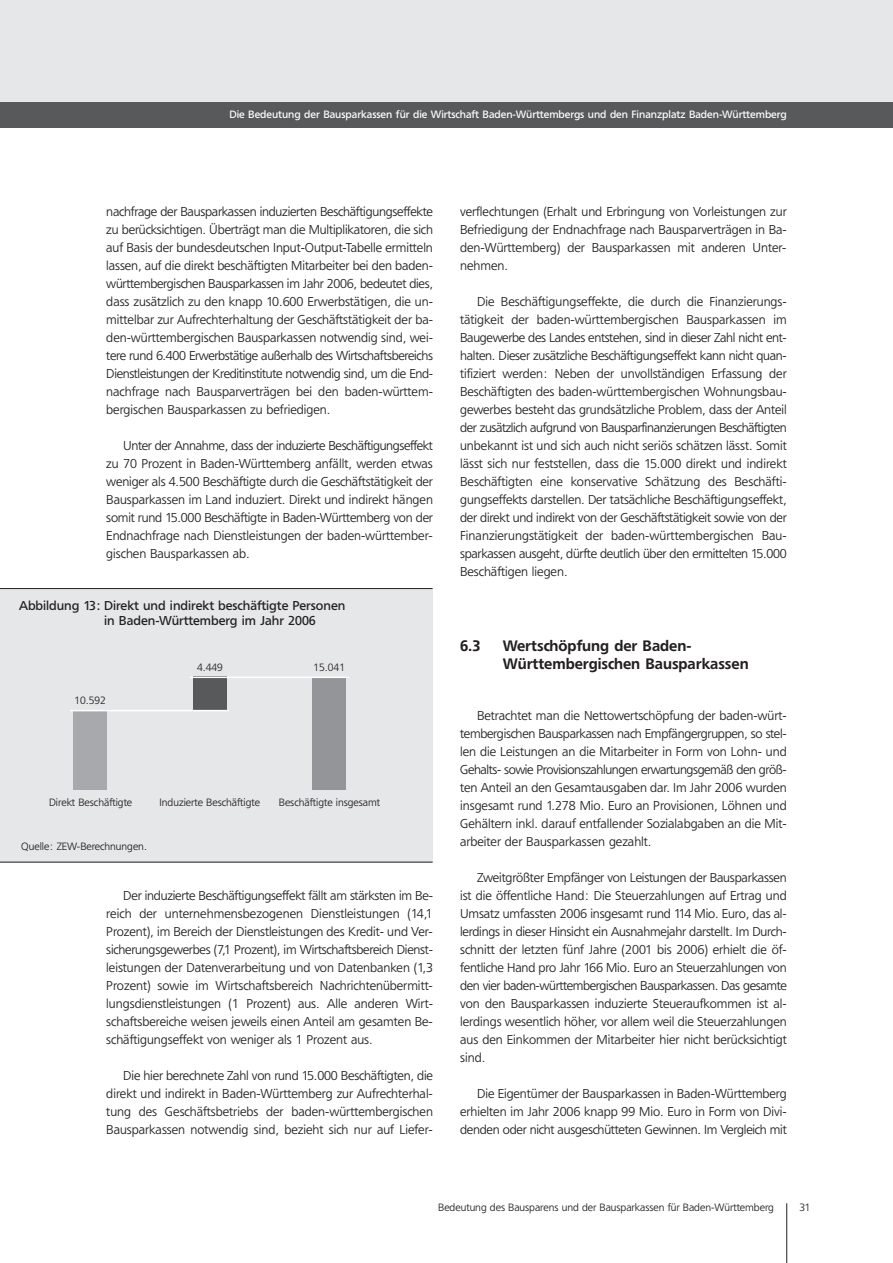
<style>
.page{position:relative;width:893px;height:1263px;background:#fff}
.page>*{position:absolute;margin:0;border:0;box-sizing:border-box;transform-origin:0 0}
.t1{font:500 15px/18px "Freeborn SB";color:#231f20}
.t2{font:300 12.75px/18px "Freeborn SB";color:#231f20;text-align:justify}
.t3{font:12.75px/15px "Freeborn SB";color:#231f20}
.t4{font:300 10.5px "Freeborn SB";color:#231f20}
.t5{font:10.5px "Freeborn SB";color:#fff}
</style>
<div class="page">
<hr style="left:786px;top:1203px;width:1px;height:60px;background:#231f20">
<div style="left:0;top:0;width:892px;height:128px;background:#e6e7e8"></div>
<div style="left:0;top:102px;width:892px;height:26px;background:#58595b"></div>
<div style="left:0;top:589px;width:433px;height:273px;background:#e6e7e8"></div>
<div style="left:74px;top:710px;width:33px;height:79px;background:#a7a9ac"></div>
<div style="left:193px;top:677px;width:33px;height:33px;background:#58595b"></div>
<div style="left:313px;top:677px;width:33px;height:112px;background:#939598"></div>
<hr style="left:70px;top:710px;width:159px;height:1px;background:#fff">
<hr style="left:190px;top:677px;width:159px;height:1px;background:#fff">
<hr style="left:0;top:588px;width:433px;height:1px;background:#231f20">
<hr style="left:0;top:862px;width:433px;height:1px;background:#231f20">
<p class="t5" style="left:229px;top:110px;width:559px">Die Bedeutung der Bausparkassen für die Wirtschaft Baden-Württembergs und den Finanzplatz Baden-Württemberg</p>
<p class="t2" style="left:106px;top:204px;width:328px">nachfrage der Bausparkassen induzierten Beschäftigungseffekte zu berücksichtigen. Überträgt man die Multiplikatoren, die sich auf Basis der bundesdeutschen Input-Output-Tabelle ermitteln lassen, auf die direkt beschäftigten Mitarbeiter bei den baden&shy;württembergischen Bausparkassen im Jahr 2006, bedeutet dies, dass zusätzlich zu den knapp 10.600 Erwerbstätigen, die un&shy;mittelbar zur Aufrechterhaltung der Geschäftstätigkeit der ba&shy;den-württembergischen Bausparkassen notwendig sind, wei&shy;tere rund 6.400 Erwerbstätige außerhalb des Wirtschaftsbereichs Dienstleistungen der Kreditinstitute notwendig sind, um die End&shy;nachfrage nach Bausparverträgen bei den baden-württem&shy;bergischen Bausparkassen zu befriedigen.</p>
<p class="t2" style="left:106px;top:438px;width:328px;text-indent:17px">Unter der Annahme, dass der induzierte Beschäftigungseffekt zu 70 Prozent in Baden-Württemberg anfällt, werden etwas weniger als 4.500 Beschäftigte durch die Geschäftstätigkeit der Bausparkassen im Land induziert. Direkt und indirekt hängen somit rund 15.000 Beschäftigte in Baden-Württemberg von der Endnachfrage nach Dienstleistungen der baden-württember&shy;gischen Bausparkassen ab.</p>
<p class="t3" style="left:104px;top:599px;width:243px;text-indent:-85px">Abbildung 13: Direkt und indirekt beschäftigte Personen in Baden-Württemberg im Jahr 2006</p>
<p class="t4" style="left:74px;top:696px;width:33px">10.592</p>
<p class="t4" style="left:197px;top:663px;width:27px">4.449</p>
<p class="t4" style="left:313px;top:663px;width:33px">15.041</p>
<p class="t4" style="left:49px;top:798px;width:85px">Direkt Beschäftigte</p>
<p class="t4" style="left:160px;top:798px;width:102px">Induzierte Beschäftigte</p>
<p class="t4" style="left:279px;top:798px;width:103px">Beschäftigte insgesamt</p>
<p class="t4" style="left:21px;top:842px;width:127px">Quelle: ZEW-Berechnungen.</p>
<p class="t2" style="left:106px;top:888px;width:328px;text-indent:17px">Der induzierte Beschäftigungseffekt fällt am stärksten im Be&shy;reich der unternehmensbezogenen Dienstleistungen (14,1<br>Prozent), im Bereich der Dienstleistungen des Kredit- und Ver&shy;sicherungsgewerbes (7,1 Prozent), im Wirtschaftsbereich Dienst&shy;leistungen der Datenverarbeitung und von Datenbanken (1,3<br>Prozent) sowie im Wirtschaftsbereich Nachrichtenübermitt&shy;lungsdienstleistungen (1 Prozent) aus. Alle anderen Wirt&shy;schaftsbereiche weisen jeweils einen Anteil am gesamten Be&shy;schäftigungseffekt von weniger als 1 Prozent aus.</p>
<p class="t2" style="left:106px;top:1068px;width:328px;text-indent:17px">Die hier berechnete Zahl von rund 15.000 Beschäftigten, die direkt und indirekt in Baden-Württemberg zur Aufrechterhal&shy;tung des Geschäftsbetriebs der baden-württembergischen Bausparkassen notwendig sind, bezieht sich nur auf Liefer-</p>
<p class="t2" style="left:460px;top:204px;width:328px">verflechtungen (Erhalt und Erbringung von Vorleistungen zur Befriedigung der Endnachfrage nach Bausparverträgen in Ba&shy;den-Württemberg) der Bausparkassen mit anderen Unter&shy;nehmen.</p>
<p class="t2" style="left:460px;top:294px;width:328px;text-indent:17px">Die Beschäftigungseffekte, die durch die Finanzierungs&shy;tätigkeit der baden-württembergischen Bausparkassen im Baugewerbe des Landes entstehen, sind in dieser Zahl nicht ent&shy;halten. Dieser zusätzliche Beschäftigungseffekt kann nicht quan&shy;tifiziert werden: Neben der unvollständigen Erfassung der Beschäftigten des baden-württembergischen Wohnungsbau&shy;gewerbes besteht das grundsätzliche Problem, dass der Anteil der zusätzlich aufgrund von Bausparfinanzierungen Beschäftigten unbekannt ist und sich auch nicht seriös schätzen lässt. Somit lässt sich nur feststellen, dass die 15.000 direkt und indirekt Beschäftigten eine konservative Schätzung des Beschäfti&shy;gungseffekts darstellen. Der tatsächliche Beschäftigungseffekt, der direkt und indirekt von der Geschäftstätigkeit sowie von der Finanzierungstätigkeit der baden-württembergischen Bau&shy;sparkassen ausgeht, dürfte deutlich über den ermittelten 15.000<br>Beschäftigen liegen.</p>
<p class="t1" style="left:460px;top:639px;width:22px">6.3</p>
<p class="t1" style="left:503px;top:639px;width:248px">Wertschöpfung der Baden-<br>Württembergischen Bausparkassen</p>
<p class="t2" style="left:460px;top:708px;width:328px;text-indent:17px">Betrachtet man die Nettowertschöpfung der baden-würt&shy;tembergischen Bausparkassen nach Empfängergruppen, so stel&shy;len die Leistungen an die Mitarbeiter in Form von Lohn- und Gehalts- sowie Provisionszahlungen erwartungsgemäß den größ&shy;ten Anteil an den Gesamtausgaben dar. Im Jahr 2006 wurden insgesamt rund 1.278 Mio. Euro an Provisionen, Löhnen und Gehältern inkl. darauf entfallender Sozialabgaben an die Mit&shy;arbeiter der Bausparkassen gezahlt.</p>
<p class="t2" style="left:460px;top:870px;width:328px;text-indent:17px">Zweitgrößter Empfänger von Leistungen der Bausparkassen ist die öffentliche Hand: Die Steuerzahlungen auf Ertrag und Umsatz umfassten 2006 insgesamt rund 114 Mio. Euro, das al&shy;lerdings in dieser Hinsicht ein Ausnahmejahr darstellt. Im Durch&shy;schnitt der letzten fünf Jahre (2001 bis 2006) erhielt die öf&shy;fentliche Hand pro Jahr 166 Mio. Euro an Steuerzahlungen von den vier baden-württembergischen Bausparkassen. Das gesamte von den Bausparkassen induzierte Steueraufkommen ist al&shy;lerdings wesentlich höher, vor allem weil die Steuerzahlungen aus den Einkommen der Mitarbeiter hier nicht berücksichtigt sind.</p>
<p class="t2" style="left:460px;top:1086px;width:328px;text-indent:17px">Die Eigentümer der Bausparkassen in Baden-Württemberg erhielten im Jahr 2006 knapp 99 Mio. Euro in Form von Divi&shy;denden oder nicht ausgeschütteten Gewinnen. Im Vergleich mit</p>
<p class="t4" style="left:438px;top:1203px;width:337px">Bedeutung des Bausparens und der Bausparkassen für Baden-Württemberg</p>
<p class="t4" style="left:799px;top:1203px;width:12px">31</p>
</div>
